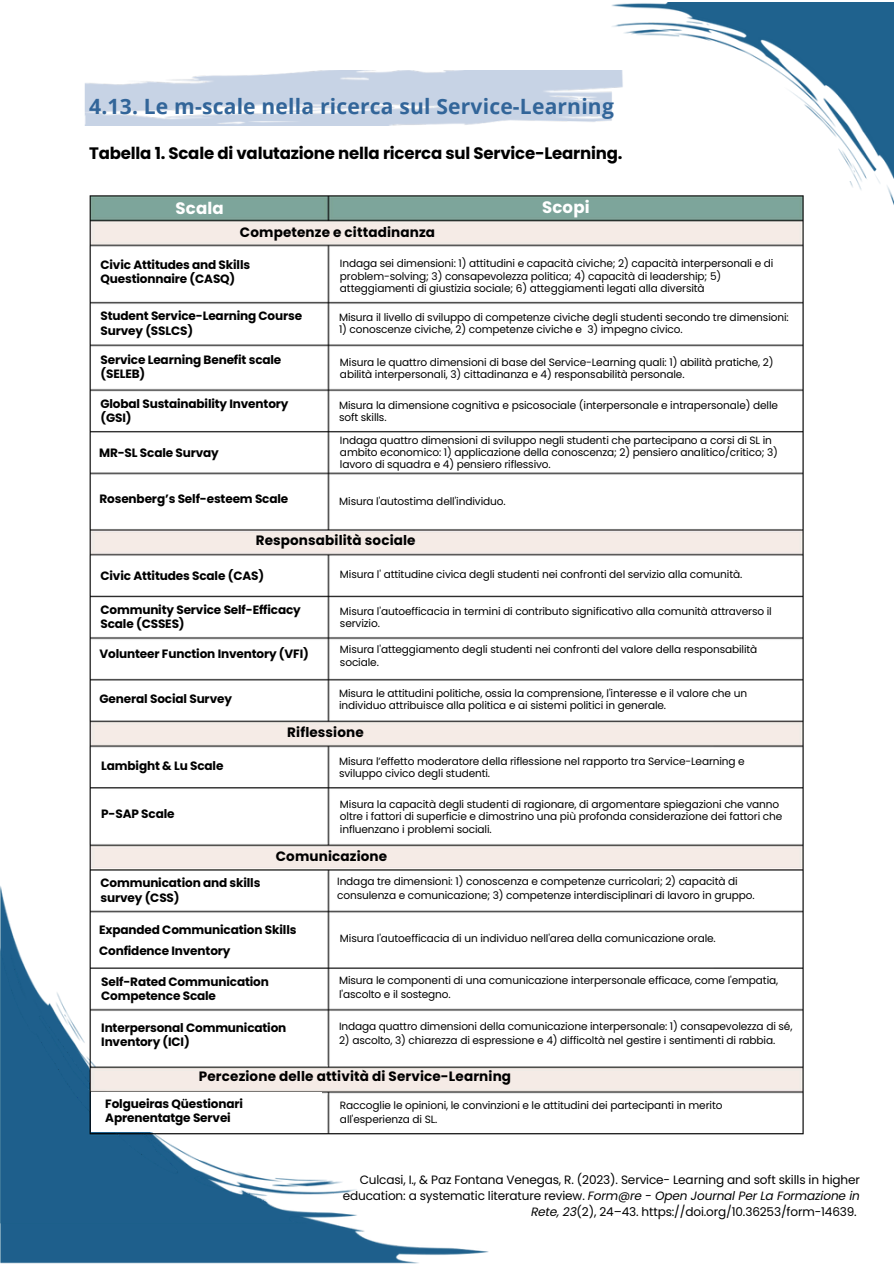
<style>
.page{position:relative;width:894px;height:1264px;background:#fff}
.page>*{position:absolute;margin:0;border:0;box-sizing:border-box;transform-origin:0 0}
.t1{font:700 21px "Open Sans";letter-spacing:.01em;color:#326599}
.t2{font:700 16.5px "Poppins";letter-spacing:-.01em;color:#000}
.t3{font:700 16.5px "Poppins";letter-spacing:.01em;color:#fff}
.t4{font:700 13.5px "Poppins";letter-spacing:.01em;color:#000}
.t5{font:700 12px/14.1px "Poppins";letter-spacing:-.01em;color:#000}
.t6{font:12px/16px "Poppins";letter-spacing:-.01em;color:#000;text-align:right}
.t7{font:700 12px/14.1px "Poppins";letter-spacing:-.01em;color:#030303}
.t8{font:10.5px/12.3px "Poppins";letter-spacing:-.01em;color:#000}
.s1{font-style:italic}
</style>
<div class="page">
<img style="left:0;top:1222px;width:489px;height:41px">
<img style="left:0;top:195px;width:804px;height:1027px">
<img style="left:605px;top:3px;width:288px;height:231px">
<div style="left:91px;top:1092px;width:230px;height:40px;background:#fff"></div>
<p class="t1" style="left:89px;top:91px;width:526px">4.13. Le m-scale nella ricerca sul Service-Learning</p>
<h1 class="t2" style="left:89px;top:142px;width:534px">Tabella 1. Scale di valutazione nella ricerca sul Service-Learning.</h1>
<p class="t3" style="left:175px;top:196px;width:50px">Scala</p>
<h3 class="t4" style="left:240px;top:223px;width:196px">Competenze e cittadinanza</h3>
<h3 class="t3" style="left:542px;top:196px;width:49px">Scopi</h3>
<h4 class="t5" style="left:100px;top:257px;width:151px">Civic Attitudes and Skills<br>Questionnaire (CASQ)</h4>
<h4 class="t5" style="left:100px;top:309px;width:203px">Student Service-Learning Course<br>Survey (SSLCS)</h4>
<h4 class="t5" style="left:100px;top:353px;width:182px">Service Learning Benefit scale (SELEB)</h4>
<h4 class="t5" style="left:100px;top:397px;width:189px">Global Sustainability Inventory (GSI)</h4>
<h4 class="t5" style="left:99px;top:445px;width:121px">MR-SL Scale Survay</h4>
<h2 class="t5" style="left:99px;top:492px;width:190px">Rosenberg’s Self-esteem Scale</h2>
<h4 class="t8" style="left:340px;top:257px;width:435px">Indaga sei dimensioni: 1) attitudini e capacità civiche; 2) capacità interpersonali e di problem-solving; 3) consapevolezza politica; 4) capacità di leadership; 5) atteggiamenti di giustizia sociale; 6) atteggiamenti legati alla diversità</h4>
<p class="t8" style="left:339px;top:311px;width:451px">Misura il livello di sviluppo di competenze civiche degli studenti secondo tre dimensioni:</p>
<p class="t8" style="left:339px;top:323px;width:345px">1) conoscenze civiche, 2) competenze civiche e 3) impegno civico.</p>
<p class="t8" style="left:340px;top:356px;width:435px">Misura le quattro dimensioni di base del Service-Learning quali: 1) abilità pratiche, 2) abilità interpersonali, 3) cittadinanza e 4) responsabilità personale.</p>
<p class="t8" style="left:339px;top:399px;width:440px">Misura la dimensione cognitiva e psicosociale (interpersonale e intrapersonale) delle soft skills.</p>
<p class="t8" style="left:340px;top:434px;width:439px">Indaga quattro dimensioni di sviluppo negli studenti che partecipano a corsi di SL in ambito economico: 1) applicazione della conoscenza; 2) pensiero analitico/critico; 3) lavoro di squadra e 4) pensiero riflessivo.</p>
<p class="t8" style="left:339px;top:495px;width:168px">Misura l'autostima dell'individuo.</p>
<h2 class="t4" style="left:256px;top:530px;width:161px">Responsabilità sociale</h2>
<h4 class="t5" style="left:100px;top:569px;width:165px">Civic Attitudes Scale (CAS)</h4>
<h4 class="t5" style="left:100px;top:603px;width:202px">Community Service Self-Efficacy<br>Scale (CSSES)</h4>
<h4 class="t5" style="left:100px;top:647px;width:211px">Volunteer Function Inventory (VFI)</h4>
<h4 class="t5" style="left:100px;top:692px;width:134px">General Social Survey</h4>
<p class="t8" style="left:340px;top:568px;width:403px">Misura l' attitudine civica degli studenti nei confronti del servizio alla comunità.</p>
<p class="t8" style="left:340px;top:605px;width:433px">Misura l'autoefficacia in termini di contributo significativo alla comunità attraverso il servizio.</p>
<p class="t8" style="left:340px;top:643px;width:419px">Misura l'atteggiamento degli studenti nei confronti del valore della responsabilità sociale.</p>
<p class="t8" style="left:339px;top:687px;width:409px">Misura le attitudini politiche, ossia la comprensione, l'interesse e il valore che un individuo attribuisce alla politica e ai sistemi politici in generale.</p>
<h4 class="t5" style="left:101px;top:758px;width:124px">Lambight &amp; Lu Scale</h4>
<p class="t5" style="left:101px;top:807px;width:75px">P-SAP Scale</p>
<h4 class="t5" style="left:100px;top:875px;width:161px;line-height:15.1px">Communication and skills survey (CSS)</h4>
<h4 class="t4" style="left:287px;top:723px;width:78px">Riflessione</h4>
<p class="t8" style="left:339px;top:755px;width:407px">Misura l’effetto moderatore della riflessione nel rapporto tra Service-Learning e sviluppo civico degli studenti.</p>
<p class="t8" style="left:340px;top:798px;width:443px">Misura la capacità degli studenti di ragionare, di argomentare spiegazioni che vanno oltre i fattori di superficie e dimostrino una più profonda considerazione dei fattori che influenzano i problemi sociali.</p>
<p class="t8" style="left:337px;top:874px;width:419px;line-height:14.1px">Indaga tre dimensioni: 1) conoscenza e competenze curricolari; 2) capacità di consulenza e comunicazione; 3) competenze interdisciplinari di lavoro in gruppo.</p>
<h3 class="t4" style="left:276px;top:846px;width:113px">Comunicazione</h3>
<p class="t5" style="left:99px;top:918px;width:199px;line-height:21.1px">Expanded Communication Skills<br>Confidence Inventory</p>
<h4 class="t8" style="left:340px;top:932px;width:377px">Misura l'autoefficacia di un individuo nell'area della comunicazione orale.</h4>
<p class="t8" style="left:339px;top:973px;width:440px;line-height:14.1px">Misura le componenti di una comunicazione interpersonale efficace, come l'empatia, l'ascolto e il sostegno.</p>
<h4 class="t7" style="left:101px;top:974px;width:169px">Self-Rated Communication<br>Competence Scale</h4>
<h4 class="t5" style="left:101px;top:1020px;width:187px">Interpersonal Communication<br>Inventory (ICI)</h4>
<h3 class="t8" style="left:339px;top:1020px;width:455px">Indaga quattro dimensioni della comunicazione interpersonale: 1) consapevolezza di sé,</h3>
<h3 class="t8" style="left:339px;top:1034px;width:437px">2) ascolto, 3) chiarezza di espressione e 4) difficoltà nel gestire i sentimenti di rabbia.</h3>
<h3 class="t4" style="left:199px;top:1067px;width:314px">Percezione delle attività di Service-Learning</h3>
<p class="t5" style="left:105px;top:1097px;width:139px">Folgueiras Qüestionari<br>Aprenentatge Servei</p>
<p class="t8" style="left:340px;top:1098px;width:384px;line-height:14.1px">Raccoglie le opinioni, le convinzioni e le attitudini dei partecipanti in merito all'esperienza di SL.</p>
<h4 class="t6" style="left:343px;top:1171px;width:518px">Culcasi, I., &amp; Paz Fontana Venegas, R. (2023). Service- Learning and soft skills in higher education: a systematic literature review. <span class="s1">Form@re - Open Journal Per La Formazione in<br>Rete, 23</span>(2), 24–43. https://doi.org/10.36253/form-14639.</h4>
</div>
